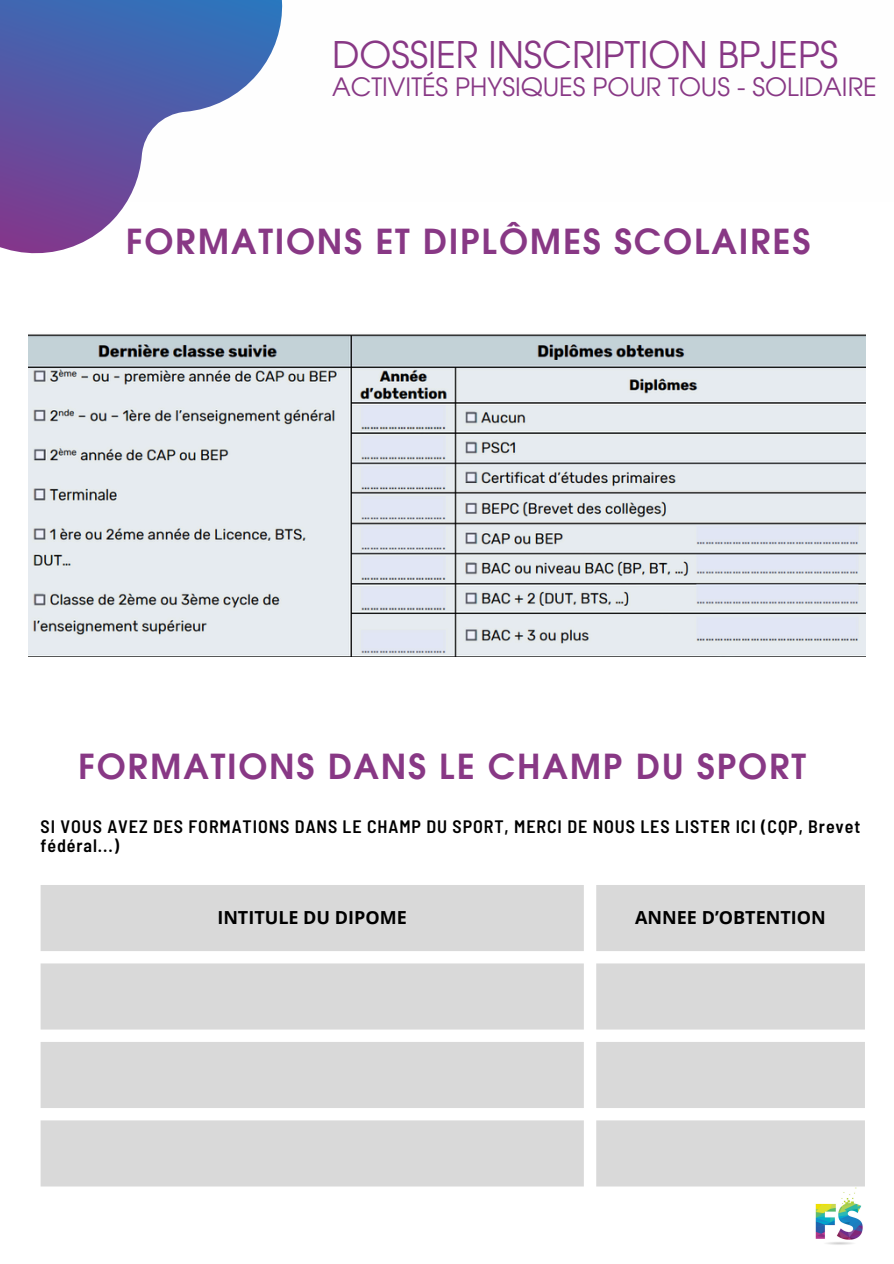
<style>
.page{position:relative;width:894px;height:1264px;background:#fff}
.page>*{position:absolute;margin:0;border:0;box-sizing:border-box;transform-origin:0 0}
.t1{font:36.75px "Evolventa";color:#883885}
.t2{font:700 34.5px "Evolventa";letter-spacing:.05em;color:#883885}
.t3{font:25.2px "Evolventa";color:#883885}
.t4{font:600 semi-condensed 18px/19.2px "Barlow";letter-spacing:.05em;color:#000}
.t5{font:700 18px "Open Sans";color:#000}
</style>
<div class="page">
<svg style="left:0;top:0;width:283px;height:254px"></svg>
<img style="left:800px;top:1186px;width:65px;height:59px">
<img style="left:29px;top:334px;width:836px;height:322px">
<svg style="left:41px;top:885px;width:823px;height:301px;fill:#d9d9d9"></svg>
<p class="t1" style="left:332px;top:38px;width:507px">DOSSIER INSCRIPTION BPJEPS</p>
<p class="t3" style="left:332px;top:76px;width:545px">ACTIVITÉS PHYSIQUES POUR TOUS - SOLIDAIRE</p>
<h1 class="t2" style="left:126px;top:226px;width:686px">FORMATIONS ET DIPLÔMES SCOLAIRES</h1>
<p class="t2" style="left:78px;top:751px;width:729px">FORMATIONS DANS LE CHAMP DU SPORT</p>
<p class="t4" style="left:41px;top:816px;width:821px">SI VOUS AVEZ DES FORMATIONS DANS LE CHAMP DU SPORT, MERCI DE NOUS LES LISTER ICI (CQP, Brevet fédéral...)</p>
<h1 class="t5" style="left:217px;top:905px;width:191px">INTITULE DU DIPOME</h1>
<p class="t5" style="left:635px;top:905px;width:192px">ANNEE D’OBTENTION</p>
</div>
